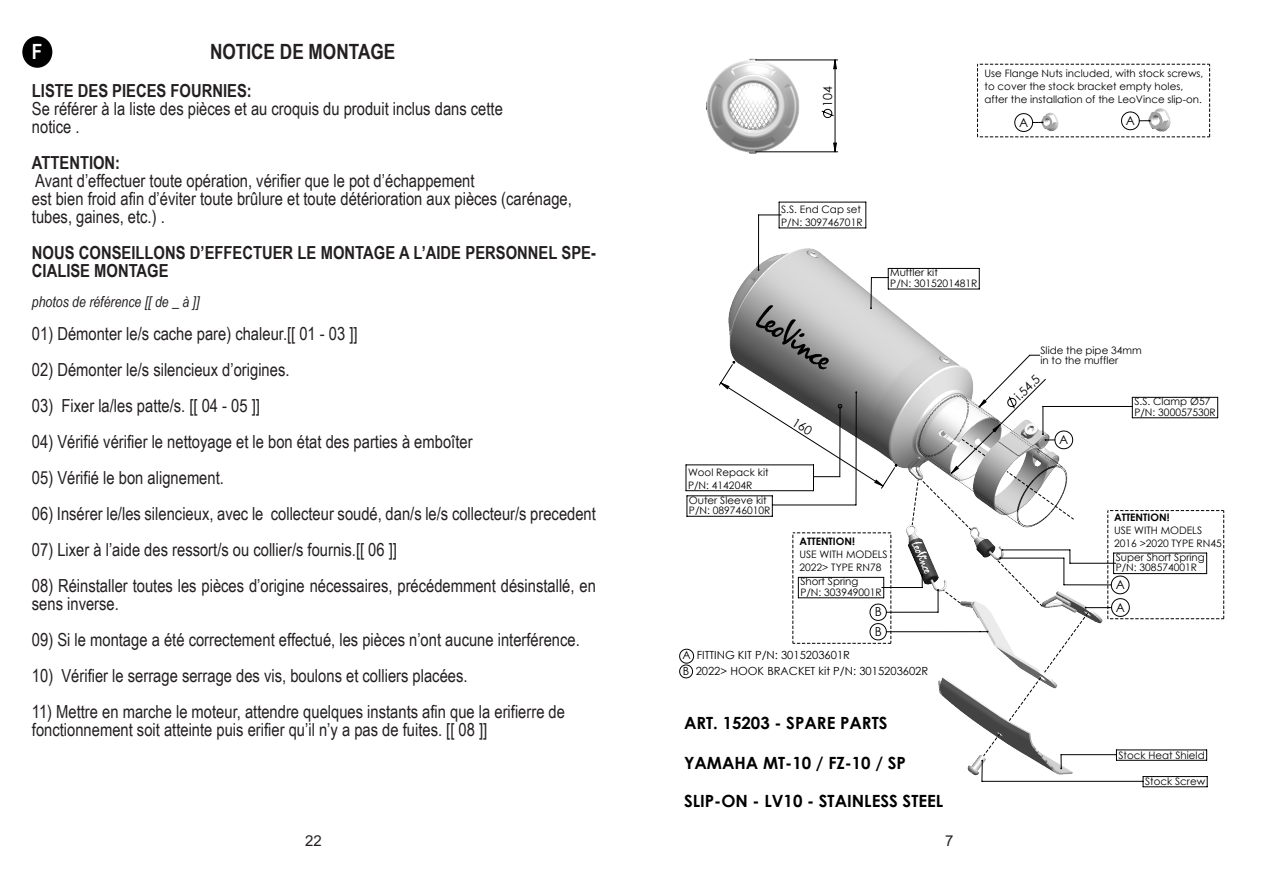
<style>
.page{position:relative;width:1263px;height:893px;background:#fff}
.page>*{position:absolute;margin:0;border:0;box-sizing:border-box;transform-origin:0 0}
.t1{font:700 21px "Arial Narrow";color:#231f20}
.t2{font:700 21px "Arial Narrow";color:#fff}
.t3{font:18px/18px "Arial Narrow";color:#231f20}
.t4{font:700 18px/18px "Arial Narrow";color:#231f20}
.t5{font:700 16.8px "Century Gothic";color:#000}
.t6{font:italic 15px "Arial Narrow";color:#231f20}
.t7{font:15px "Arial";color:#231f20}
.t8{font:12.3px "Century Gothic";color:#000}
.t9{font:11.25px/15.3px "Century Gothic";color:#000}
.t10{font:10.35px/12.9px "Century Gothic";color:#000}
.s1{font-weight:700}
</style>
<div class="page">
<div style="left:22px;top:36px;width:30px;height:32px;background:#000001;border-radius:50%"></div>
<img style="left:684px;top:59px;width:541px;height:729px">
<img style="left:693px;top:58px;width:120px;height:107px">
<svg style="left:679px;top:649px;width:15px;height:29px"></svg>
<svg style="left:793px;top:632px;width:77px;height:12px"></svg>
<hr style="left:687px;top:496px;width:85px;height:1px;background:#000">
<hr style="left:687px;top:516px;width:85px;height:1px;background:#000">
<svg style="left:686px;top:466px;width:2px;height:50px"></svg>
<hr style="left:686px;top:465px;width:127px;height:1px;background:#000">
<hr style="left:686px;top:490px;width:127px;height:1px;background:#000">
<svg style="left:977px;top:64px;width:233px;height:74px"></svg>
<hr style="left:1143px;top:776px;width:64px;height:1px;background:#000">
<hr style="left:1143px;top:786px;width:64px;height:1px;background:#000">
<hr style="left:982px;top:781px;width:161px;height:1px;background:#000">
<svg style="left:982px;top:769px;width:18px;height:12px"></svg>
<hr style="left:1116px;top:750px;width:91px;height:1px;background:#000">
<hr style="left:1116px;top:760px;width:91px;height:1px;background:#000">
<hr style="left:1061px;top:754px;width:55px;height:1px;background:#000">
<hr style="left:755px;top:60px;width:83px;height:1px;background:#000">
<hr style="left:755px;top:152px;width:83px;height:1px;background:#000">
<svg style="left:758px;top:120px;width:392px;height:512px"></svg>
<svg style="left:870px;top:307px;width:192px;height:462px"></svg>
<svg style="left:912px;top:379px;width:312px;height:342px"></svg>
<svg style="left:821px;top:59px;width:16px;height:93px"></svg>
<svg style="left:719px;top:360px;width:179px;height:156px"></svg>
<p class="t2" style="left:32px;top:36px;width:12px">F</p>
<p class="t1" style="left:210px;top:36px;width:187px">NOTICE DE MONTAGE</p>
<p class="t4" style="left:32px;top:80px;width:221px">LISTE DES PIECES FOURNIES:</p>
<p class="t3" style="left:32px;top:99px;width:472px">Se référer à la liste des pièces et au croquis du produit inclus dans cette</p>
<p class="t3" style="left:32px;top:117px;width:49px">notice .</p>
<p class="t4" style="left:32px;top:152px;width:90px">ATTENTION:</p>
<p class="t3" style="left:35px;top:171px;width:441px">Avant d’effectuer toute opération, vérifier que le pot d’échappement</p>
<p class="t3" style="left:32px;top:189px;width:541px">est bien froid afin d’éviter toute brûlure et toute détérioration aux pièces (carénage,</p>
<p class="t3" style="left:32px;top:207px;width:134px">tubes, gaines, etc.) .</p>
<p class="t4" style="left:32px;top:242px;width:565px">NOUS CONSEILLONS D’EFFECTUER LE MONTAGE A L’AIDE PERSONNEL SPE-<br>CIALISE MONTAGE</p>
<p class="t6" style="left:32px;top:291px;width:169px">photos de référence [[ de _ à ]]</p>
<p class="t3" style="left:32px;top:324px;width:327px">01) Démonter le/s cache pare) chaleur.[[ 01 - 03 ]]</p>
<p class="t3" style="left:32px;top:360px;width:259px">02) Démonter le/s silencieux d’origines.</p>
<p class="t3" style="left:32px;top:396px;width:230px">03) Fixer la/les patte/s. [[ 04 - 05 ]]</p>
<p class="t3" style="left:32px;top:432px;width:442px">04) Vérifié vérifier le nettoyage et le bon état des parties à emboîter</p>
<p class="t3" style="left:32px;top:468px;width:193px">05) Vérifié le bon alignement.</p>
<p class="t3" style="left:32px;top:504px;width:565px">06) Insérer le/les silencieux, avec le collecteur soudé, dan/s le/s collecteur/s precedent</p>
<p class="t3" style="left:32px;top:540px;width:367px">07) Lixer à l’aide des ressort/s ou collier/s fournis.[[ 06 ]]</p>
<p class="t3" style="left:32px;top:576px;width:565px">08) Réinstaller toutes les pièces d’origine nécessaires, précédemment désinstallé, en sens inverse.</p>
<p class="t3" style="left:32px;top:630px;width:549px">09) Si le montage a été correctement effectué, les pièces n’ont aucune interférence.</p>
<p class="t3" style="left:32px;top:666px;width:437px">10) Vérifier le serrage serrage des vis, boulons et colliers placées.</p>
<p class="t3" style="left:32px;top:702px;width:535px">11) Mettre en marche le moteur, attendre quelques instants afin que la erifierre de fonctionnement soit atteinte puis erifier qu’il n’y a pas de fuites. [[ 08 ]]</p>
<p class="t8" style="left:819px;top:107px;width:22px;rotate:-90deg">104</p>
<p class="t10" style="left:984px;top:67px;width:220px">Use Flange Nuts included, with stock screws, to cover the stock bracket empty holes, after the installation of the LeoVince slip-on.</p>
<p class="t8" style="left:1019px;top:114px;width:11px">A</p>
<p class="t8" style="left:1126px;top:112px;width:11px">A</p>
<p class="t10" style="left:781px;top:202px;width:83px">S.S. End Cap set<br>P/N: 309746701R</p>
<p class="t10" style="left:890px;top:267px;width:89px;line-height:10.4px">Muffler kit<br>P/N: 3015201481R</p>
<p class="t10" style="left:688px;top:465px;width:82px">Wool Repack kit<br>P/N: 414204R</p>
<p class="t10" style="left:689px;top:495px;width:83px;line-height:10.4px">Outer Sleeve kit<br>P/N: 089746010R</p>
<p class="t10" style="left:799px;top:535px;width:90px"><span class="s1">ATTENTION!<br></span>USE WITH MODELS<br>2022&gt; TYPE RN78</p>
<p class="t10" style="left:800px;top:576px;width:83px;line-height:10.4px">Short Spring<br>P/N: 303949001R</p>
<p class="t8" style="left:875px;top:603px;width:9px">B</p>
<p class="t8" style="left:875px;top:623px;width:9px">B</p>
<p class="t9" style="left:682px;top:647px;width:247px">A FITTING KIT P/N: 3015203601R<br>B 2022&gt; HOOK BRACKET kit P/N: 3015203602R</p>
<p class="t5" style="left:684px;top:710px;width:205px">ART. 15203 - SPARE PARTS</p>
<p class="t5" style="left:684px;top:750px;width:224px">YAMAHA MT-10 / FZ-10 / SP</p>
<p class="t5" style="left:684px;top:789px;width:261px">SLIP-ON - LV10 - STAINLESS STEEL</p>
<p class="t10" style="left:1040px;top:345px;width:103px;line-height:10.4px">Slide the pipe 34mm in to the muffler</p>
<p class="t8" style="left:1011px;top:392px;width:31px;rotate:-45deg">i.54,5</p>
<p class="t8" style="left:1059px;top:431px;width:11px">A</p>
<p class="t10" style="left:1134px;top:396px;width:83px;line-height:10.4px">S.S. Clamp Ø57<br>P/N: 300057530R</p>
<p class="t10" style="left:1114px;top:511px;width:109px"><span class="s1">ATTENTION!<br></span>USE WITH MODELS<br>2016 &gt;2020 TYPE RN45</p>
<p class="t10" style="left:1116px;top:552px;width:91px;line-height:10.4px">Super Short Spring<br>P/N: 308574001R</p>
<p class="t8" style="left:1116px;top:576px;width:11px">A</p>
<p class="t8" style="left:1116px;top:599px;width:11px">A</p>
<p class="t10" style="left:1118px;top:748px;width:88px">Stock Heat Shield</p>
<p class="t10" style="left:1145px;top:775px;width:62px">Stock Screw</p>
<p class="t7" style="left:305px;top:830px;width:18px">22</p>
<p class="t7" style="left:945px;top:830px;width:10px">7</p>
</div>
